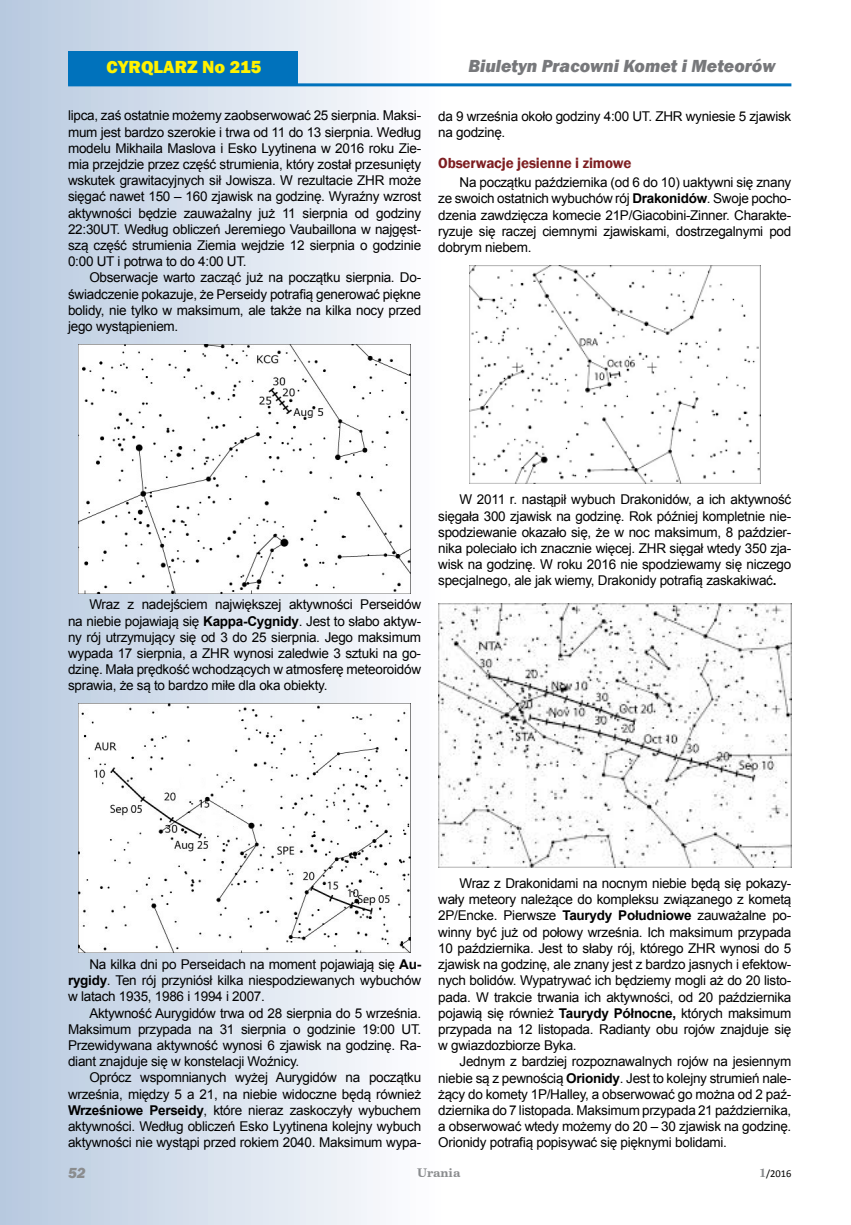
<style>
.page{position:relative;width:851px;height:1225px;background:#fff}
.page>*{position:absolute;margin:0;border:0;box-sizing:border-box;transform-origin:0 0}
.t1{font:italic 800 18px "Franklin Gothic";color:#77787b}
.t2{font:800 18px "Franklin Gothic";color:#fff200}
.t3{font:600 15px "Franklin Gothic";letter-spacing:-.01em;color:#7d1e21}
.t4{font:italic 800 15px "Franklin Gothic";color:#8a8c8e}
.t5{font:13.5px/16.2px "Arial";letter-spacing:-.02em;color:#000;text-align:justify}
.t6{font:700 12px "Century Schoolbook BT";color:#8a8c8e}
.t7{font:10.5px "Calibri";color:#000}
.s1{font-weight:700}
.s2{font-family:"Century Schoolbook BT";font-weight:700;font-size:12px;color:#8a8c8e}
</style>
<div class="page">
<img style="left:0;top:0;width:446px;height:1225px">
<hr style="left:68px;top:83px;width:723px;height:3px;background:#0072bc">
<div style="left:68px;top:51px;width:230px;height:34px;background:#0072bc"></div>
<img style="left:79px;top:344px;width:331px;height:249px">
<img style="left:79px;top:704px;width:331px;height:248px">
<img style="left:469px;top:266px;width:291px;height:218px">
<img style="left:438px;top:603px;width:353px;height:264px">
<h1 class="t2" style="left:107px;top:55px;width:156px">CYRQLARZ No 215</h1>
<h1 class="t1" style="left:468px;top:54px;width:308px">Biuletyn Pracowni Komet i Meteorów</h1>
<p class="t5" style="left:68px;top:108px;width:354px">lipca, zaś ostatnie możemy zaobserwować 25 sierpnia. Maksi&shy;mum jest bardzo szerokie i trwa od 11 do 13 sierpnia. Według modelu Mikhaila Maslova i Esko Lyytinena w 2016 roku Zie&shy;mia przejdzie przez część strumienia, który został przesunięty wskutek grawitacyjnych sił Jowisza. W rezultacie ZHR może sięgać nawet 150 – 160 zjawisk na godzinę. Wyraźny wzrost aktywności będzie zauważalny już 11 sierpnia od godziny 22:30UT. Według obliczeń Jeremiego Vaubaillona w najgęst&shy;szą część strumienia Ziemia wejdzie 12 sierpnia o godzinie 0:00 UT i potrwa to do 4:00 UT.</p>
<p class="t5" style="left:68px;top:270px;width:354px;text-indent:21px">Obserwacje warto zacząć już na początku sierpnia. Do&shy;świadczenie pokazuje, że Perseidy potrafią generować piękne bolidy, nie tylko w maksimum, ale także na kilka nocy przed jego wystąpieniem.</p>
<p class="t5" style="left:438px;top:108px;width:354px">da 9 września około godziny 4:00 UT. ZHR wyniesie 5 zjawisk na godzinę.</p>
<p class="t3" style="left:438px;top:154px;width:194px">Obserwacje jesienne i zimowe</p>
<p class="t5" style="left:438px;top:175px;width:354px;text-indent:21px">Na początku października (od 6 do 10) uaktywni się znany ze swoich ostatnich wybuchów rój <span class="s1">Drakonidów</span>. Swoje pocho&shy;dzenia zawdzięcza komecie 21P/Giacobini-Zinner. Charakte&shy;ryzuje się raczej ciemnymi zjawiskami, dostrzegalnymi pod dobrym niebem.</p>
<p class="t5" style="left:68px;top:597px;width:354px;text-indent:21px">Wraz z nadejściem największej aktywności Perseidów na niebie pojawiają się <span class="s1">Kappa-Cygnidy</span>. Jest to słabo aktyw&shy;ny rój utrzymujący się od 3 do 25 sierpnia. Jego maksimum wypada 17 sierpnia, a ZHR wynosi zaledwie 3 sztuki na go&shy;dzinę. Mała prędkość wchodzących w atmosferę meteoroidów sprawia, że są to bardzo miłe dla oka obiekty.</p>
<p class="t5" style="left:438px;top:492px;width:354px;text-indent:21px">W 2011 r. nastąpił wybuch Drakonidów, a ich aktywność sięgała 300 zjawisk na godzinę. Rok później kompletnie nie&shy;spodziewanie okazało się, że w noc maksimum, 8 paździer&shy;nika poleciało ich znacznie więcej. ZHR sięgał wtedy 350 zja&shy;wisk na godzinę. W roku 2016 nie spodziewamy się niczego specjalnego, ale jak wiemy, Drakonidy potrafią zaskakiwać<span class="s1">.</span></p>
<p class="t5" style="left:68px;top:956px;width:354px;text-indent:21px">Na kilka dni po Perseidach na moment pojawiają się <span class="s1">Au&shy;rygidy</span>. Ten rój przyniósł kilka niespodziewanych wybuchów w latach 1935, 1986 i 1994 i 2007.</p>
<p class="t5" style="left:68px;top:1005px;width:354px;text-indent:21px">Aktywność Aurygidów trwa od 28 sierpnia do 5 września.<br>Maksimum przypada na 31 sierpnia o godzinie 19:00 UT.<br>Przewidywana aktywność wynosi 6 zjawisk na godzinę. Ra&shy;diant znajduje się w konstelacji Woźnicy.</p>
<p class="t5" style="left:68px;top:1069px;width:354px;text-indent:21px">Oprócz wspomnianych wyżej Aurygidów na początku września, między 5 a 21, na niebie widoczne będą również <span class="s1">Wrześniowe Perseidy</span>, które nieraz zaskoczyły wybuchem aktywności. Według obliczeń Esko Lyytinena kolejny wybuch aktywności nie wystąpi przed rokiem 2040. Maksimum wypa-</p>
<p class="t5" style="left:438px;top:875px;width:354px;text-indent:21px">Wraz z Drakonidami na nocnym niebie będą się pokazy&shy;wały meteory należące do kompleksu związanego z kometą 2P/Encke. Pierwsze <span class="s1">Taurydy Południowe</span> zauważalne po&shy;winny być już od połowy września. Ich maksimum przypada 10 października. Jest to słaby rój, którego ZHR wynosi do 5 zjawisk na godzinę, ale znany jest z bardzo jasnych i efektow&shy;nych bolidów. Wypatrywać ich będziemy mogli aż do 20 listo&shy;pada. W trakcie trwania ich aktywności, od 20 października pojawią się również <span class="s1">Taurydy Północne,</span> których maksimum przypada na 12 listopada. Radianty obu rojów znajduje się w gwiazdozbiorze Byka.</p>
<p class="t5" style="left:438px;top:1053px;width:354px;text-indent:21px">Jednym z bardziej rozpoznawalnych rojów na jesiennym niebie są z pewnością <span class="s1">Orionidy</span>. Jest to kolejny strumień nale&shy;żący do komety 1P/Halley, a obserwować go można od 2 paź&shy;dziernika do 7 listopada. Maksimum przypada 21 października, a obserwować wtedy możemy do 20 – 30 zjawisk na godzinę.<br>Orionidy potrafią popisywać się pięknymi bolidami.</p>
<p class="t4" style="left:68px;top:1163px;width:19px">52</p>
<p class="t6" style="left:417px;top:1164px;width:45px">Urania</p>
<p class="t7" style="left:759px;top:1166px;width:34px"><span class="s2">1</span>/2016</p>
</div>
